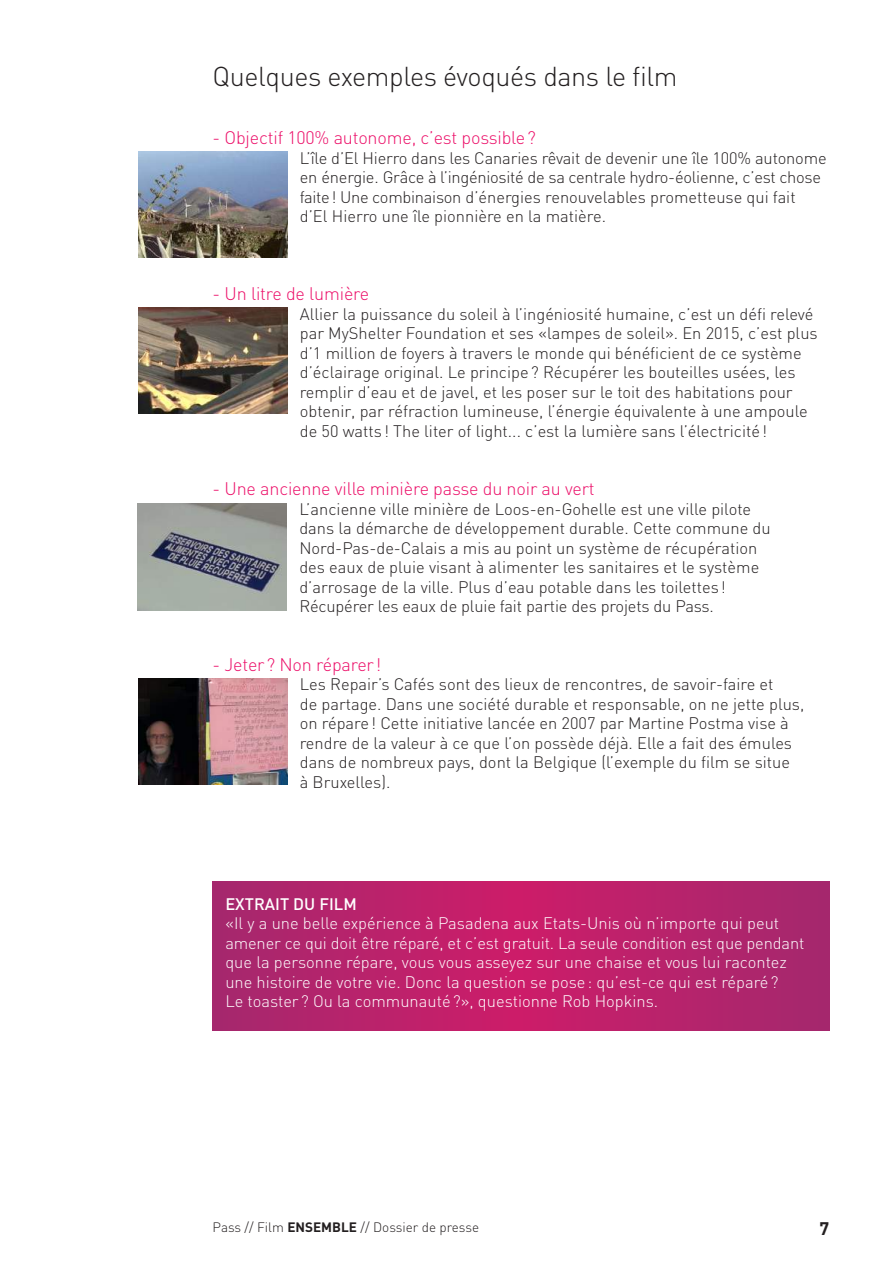
<style>
.page{position:relative;width:893px;height:1263px;background:#fff}
.page>*{position:absolute;margin:0;border:0;box-sizing:border-box;transform-origin:0 0}
.t1{font:300 27px "DIN";letter-spacing:-.015em;color:#231f20}
.t2{font:300 18px "DIN";letter-spacing:-.01em;color:#ec0e68}
.t3{font:700 18px "DIN";color:#231f20}
.t4{font:300 16.5px/19.5px "DIN";color:#231f20}
.t5{font:300 16.5px/19.5px "DIN";color:#fff}
.t6{font:500 16.5px "DIN";color:#fff}
.t7{font:300 13.5px "DIN";color:#231f20}
.s1{font-weight:700}
</style>
<div class="page">
<img style="left:138px;top:151px;width:149px;height:106px">
<img style="left:138px;top:307px;width:149px;height:107px">
<img style="left:138px;top:504px;width:149px;height:106px">
<img style="left:138px;top:678px;width:149px;height:107px">
<svg style="left:213px;top:881px;width:616px;height:150px;background:#b8226b"></svg>
<h1 class="t1" style="left:213px;top:59px;width:467px">Quelques exemples évoqués dans le film</h1>
<p class="t2" style="left:213px;top:126px;width:325px">- Objectif 100% autonome, c’est possible?</p>
<p class="t4" style="left:300px;top:148px;width:528px">L’île d’El Hierro dans les Canaries rêvait de devenir une île 100% autonome en énergie. Grâce à l’ingéniosité de sa centrale hydro-éolienne, c’est chose faite! Une combinaison d’énergies renouvelables prometteuse qui fait d’El Hierro une île pionnière en la matière.</p>
<p class="t2" style="left:213px;top:282px;width:158px">- Un litre de lumière</p>
<p class="t4" style="left:300px;top:304px;width:519px">Allier la puissance du soleil à l’ingéniosité humaine, c’est un défi relevé par MyShelter Foundation et ses «lampes de soleil». En 2015, c’est plus d’1 million de foyers à travers le monde qui bénéficient de ce système d’éclairage original. Le principe? Récupérer les bouteilles usées, les remplir d’eau et de javel, et les poser sur le toit des habitations pour obtenir, par réfraction lumineuse, l’énergie équivalente à une ampoule de 50 watts ! The liter of light... c’est la lumière sans l’électricité!</p>
<p class="t2" style="left:213px;top:477px;width:384px">- Une ancienne ville minière passe du noir au vert</p>
<p class="t4" style="left:299px;top:499px;width:473px">L’ancienne ville minière de Loos-en-Gohelle est une ville pilote dans la démarche de développement durable. Cette commune du Nord-Pas-de-Calais a mis au point un système de récupération des eaux de pluie visant à alimenter les sanitaires et le système d’arrosage de la ville. Plus d’eau potable dans les toilettes !<br>Récupérer les eaux de pluie fait partie des projets du Pass.</p>
<p class="t2" style="left:213px;top:653px;width:170px">- Jeter? Non réparer !</p>
<p class="t4" style="left:300px;top:674px;width:506px">Les Repair’s Cafés sont des lieux de rencontres, de savoir-faire et<br>de partage. Dans une société durable et responsable, on ne jette plus, on répare! Cette initiative lancée en 2007 par Martine Postma vise à rendre de la valeur à ce que l’on possède déjà. Elle a fait des émules dans de nombreux pays, dont la Belgique (l’exemple du film se situe<br>à Bruxelles).</p>
<p class="t6" style="left:225px;top:893px;width:133px">EXTRAIT DU FILM</p>
<p class="t5" style="left:225px;top:913px;width:581px">«Il y a une belle expérience à Pasadena aux Etats-Unis où n’importe qui peut amener ce qui doit être réparé, et c’est gratuit. La seule condition est que pendant que la personne répare, vous vous asseyez sur une chaise et vous lui racontez une histoire de votre vie. Donc la question se pose: qu’est-ce qui est réparé?<br>Le toaster ? Ou la communauté?», questionne Rob Hopkins.</p>
<p class="t7" style="left:213px;top:1218px;width:268px">Pass // Film <span class="s1">ENSEMBLE</span> // Dossier de presse</p>
<p class="t3" style="left:819px;top:1217px;width:11px">7</p>
</div>
